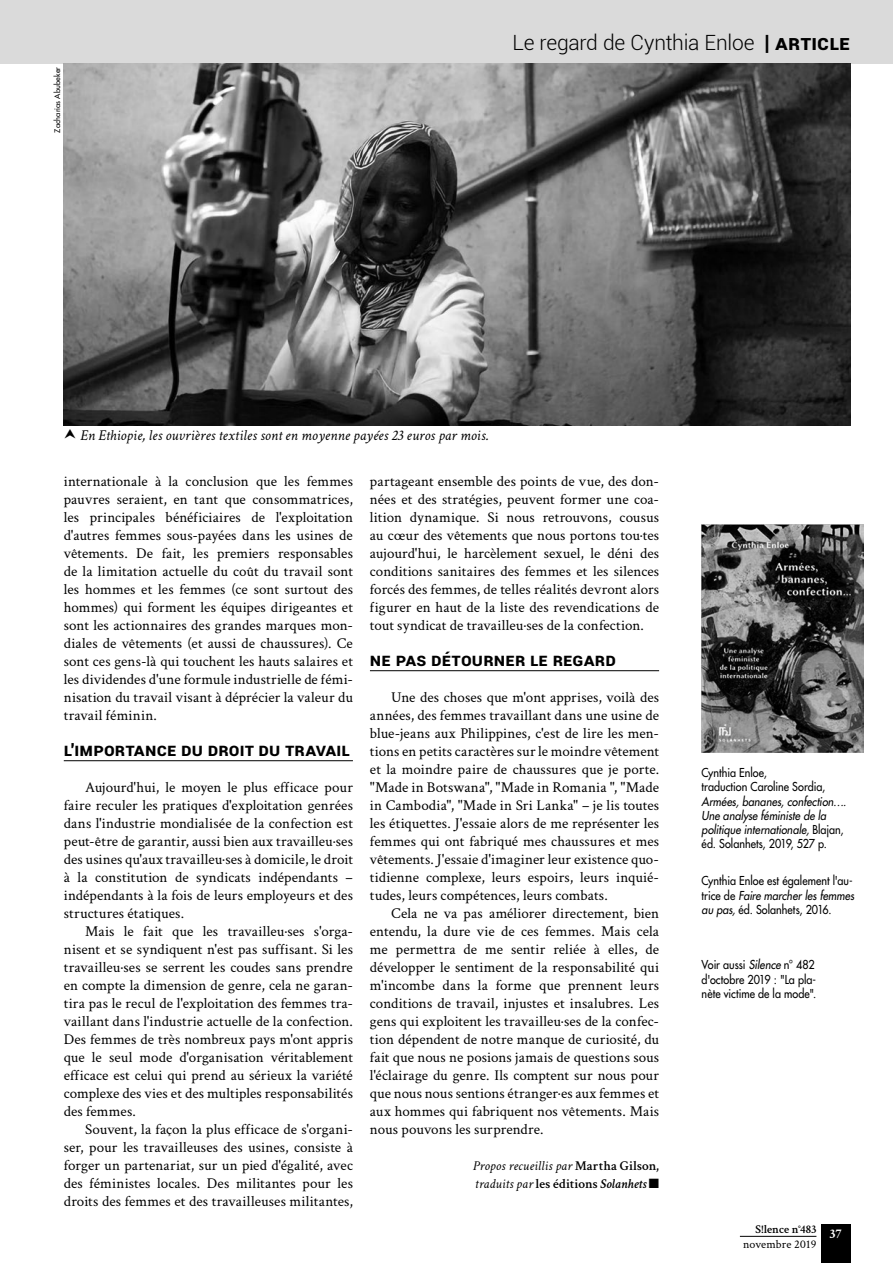
<style>
.page{position:relative;width:893px;height:1263px;background:#fff}
.page>*{position:absolute;margin:0;border:0;box-sizing:border-box;transform-origin:0 0}
.t1{font:300 21px "Roboto";letter-spacing:-.01em;color:#000}
.Sous-titre{font:700 18px "Roboto";letter-spacing:.005em;color:#000}
.Texte{font:15px/18px "Crimson";letter-spacing:.005em;color:#000;text-align:justify}
.t2{font:italic 15px "Crimson";color:#000}
.Signature{font:italic 13.5px/18px "Crimson";letter-spacing:.005em;color:#000}
.t3{font:700 13.5px "Crimson";color:#fff}
.Texte-2{font:12px/14.2px "Futura";letter-spacing:.005em;color:#000;scale:.9 1}
.Texte-3{font:italic 12px/14.2px "Futura";letter-spacing:.005em;color:#000;scale:.9 1}
.t4{font:600 12px "Crimson";color:#000}
.t5{font:12px "Crimson";letter-spacing:.005em;color:#000}
.D_R__noir{font:7.5px "Futura";letter-spacing:.01em;color:#000}
.s1{font-weight:700}
.s2{font-weight:600;font-style:normal}
.s3{font-weight:600}
.s4{font-style:normal}
.s5{font-style:italic}
</style>
<div class="page">
<hr style="left:740px;top:1236px;width:76px;height:1px;background:#000">
<div style="left:821px;top:1225px;width:29px;height:38px;background:#000"></div>
<div style="left:0;top:0;width:893px;height:64px;background:#dadada"></div>
<hr style="left:64px;top:760px;width:289px;height:1px;background:#000">
<hr style="left:370px;top:670px;width:289px;height:1px;background:#000">
<img style="left:64px;top:64px;width:786px;height:361px">
<img style="left:702px;top:524px;width:161px;height:228px">
<p class="D_R__noir" style="left:53px;top:133px;width:67px;rotate:-90deg">Zacharias Abubeker</p>
<p class="t1" style="left:513px;top:28px;width:339px">Le regard de Cynthia Enloe <span class="s1">| article</span></p>
<p class="t2" style="left:80px;top:427px;width:409px">En Ethiopie, les ouvrières textiles sont en moyenne payées 23 euros par mois.</p>
<p class="Texte" style="left:64px;top:472px;width:291px">internationale à la conclusion que les femmes pauvres seraient, en tant que consommatrices, les principales bénéficiaires de l'exploitation d'autres femmes sous-payées dans les usines de vêtements. De fait, les premiers responsables de la limitation actuelle du coût du travail sont les hommes et les femmes (ce sont surtout des hommes) qui forment les équipes dirigeantes et sont les actionnaires des grandes marques mon&shy;diales de vêtements (et aussi de chaussures). Ce sont ces gens-là qui touchent les hauts salaires et les dividendes d'une formule industrielle de fémi&shy;nisation du travail visant à déprécier la valeur du travail féminin.</p>
<p class="Sous-titre" style="left:64px;top:737px;width:288px">L'importance du droit du travail</p>
<p class="Texte" style="left:64px;top:778px;width:291px;text-indent:21px">Aujourd'hui, le moyen le plus efficace pour faire reculer les pratiques d'exploitation genrées dans l'industrie mondialisée de la confection est peut-être de garantir, aussi bien aux travailleu·ses des usines qu'aux travailleu·ses à domicile, le droit à la constitution de syndicats indépendants – indépendants à la fois de leurs employeurs et des structures étatiques.</p>
<p class="Texte" style="left:64px;top:922px;width:291px;text-indent:21px">Mais le fait que les travailleu·ses s'orga&shy;nisent et se syndiquent n'est pas suffisant. Si les travailleu·ses se serrent les coudes sans prendre en compte la dimension de genre, cela ne garan&shy;tira pas le recul de l'exploitation des femmes tra&shy;vaillant dans l'industrie actuelle de la confection.<br>Des femmes de très nombreux pays m'ont appris que le seul mode d'organisation véritablement efficace est celui qui prend au sérieux la variété complexe des vies et des multiples responsabilités des femmes.</p>
<p class="Texte" style="left:64px;top:1120px;width:291px;text-indent:21px">Souvent, la façon la plus efficace de s'organi&shy;ser, pour les travailleuses des usines, consiste à forger un partenariat, sur un pied d'égalité, avec des féministes locales. Des militantes pour les droits des femmes et des travailleuses militantes,</p>
<p class="Texte" style="left:370px;top:472px;width:291px">partageant ensemble des points de vue, des don&shy;nées et des stratégies, peuvent former une coa&shy;lition dynamique. Si nous retrouvons, cousus au cœur des vêtements que nous portons tou·tes aujourd'hui, le harcèlement sexuel, le déni des conditions sanitaires des femmes et les silences forcés des femmes, de telles réalités devront alors figurer en haut de la liste des revendications de tout syndicat de travailleu·ses de la confection.</p>
<p class="Sous-titre" style="left:370px;top:647px;width:245px">Ne pas détourner le regard</p>
<p class="Texte" style="left:370px;top:688px;width:291px;text-indent:21px">Une des choses que m'ont apprises, voilà des années, des femmes travaillant dans une usine de blue-jeans aux Philippines, c'est de lire les men&shy;tions en petits caractères sur le moindre vêtement et la moindre paire de chaussures que je porte. "Made in Botswana", "Made in Romania ", "Made in Cambodia", "Made in Sri Lanka" – je lis toutes les étiquettes. J'essaie alors de me représenter les femmes qui ont fabriqué mes chaussures et mes vêtements. J'essaie d'imaginer leur existence quo&shy;tidienne complexe, leurs espoirs, leurs inquié&shy;tudes, leurs compétences, leurs combats.</p>
<p class="Texte" style="left:370px;top:904px;width:291px;text-indent:21px">Cela ne va pas améliorer directement, bien entendu, la dure vie de ces femmes. Mais cela me permettra de me sentir reliée à elles, de développer le sentiment de la responsabilité qui m'incombe dans la forme que prennent leurs conditions de travail, injustes et insalubres. Les gens qui exploitent les travailleu·ses de la confec&shy;tion dépendent de notre manque de curiosité, du fait que nous ne posions jamais de questions sous l'éclairage du genre. Ils comptent sur nous pour que nous nous sentions étranger·es aux femmes et aux hommes qui fabriquent nos vêtements. Mais nous pouvons les surprendre.</p>
<p class="Signature" style="left:473px;top:1157px;width:188px">Propos recueillis par <span class="s2">Martha Gilson, </span>traduits par <span class="s2">les éditions</span> <span class="s3">Solanhets</span> ■</p>
<p class="Texte-3" style="left:702px;top:766px;width:162px"><span class="s4">Cynthia Enloe,<br>traduction Caroline Sordia,<br></span>Armées, bananes, confection….<br>Une analyse féministe de la politique internationale, <span class="s4">Blajan, éd. Solanhets, 2019, 527 p.</span></p>
<p class="Texte-2" style="left:702px;top:874px;width:171px">Cynthia Enloe est également l'au&shy;trice de <span class="s5">Faire marcher les femmes au pas,</span> éd. Solanhets, 2016.</p>
<p class="Texte-2" style="left:702px;top:958px;width:129px">Voir aussi <span class="s5">Silence</span> n° 482 d'octobre 2019 : "La pla&shy;nète victime de la mode".</p>
<p class="t4" style="left:756px;top:1221px;width:62px">S!lence n°483</p>
<p class="t5" style="left:743px;top:1235px;width:75px">novembre 2019</p>
<p class="t3" style="left:830px;top:1226px;width:14px">37</p>
</div>
